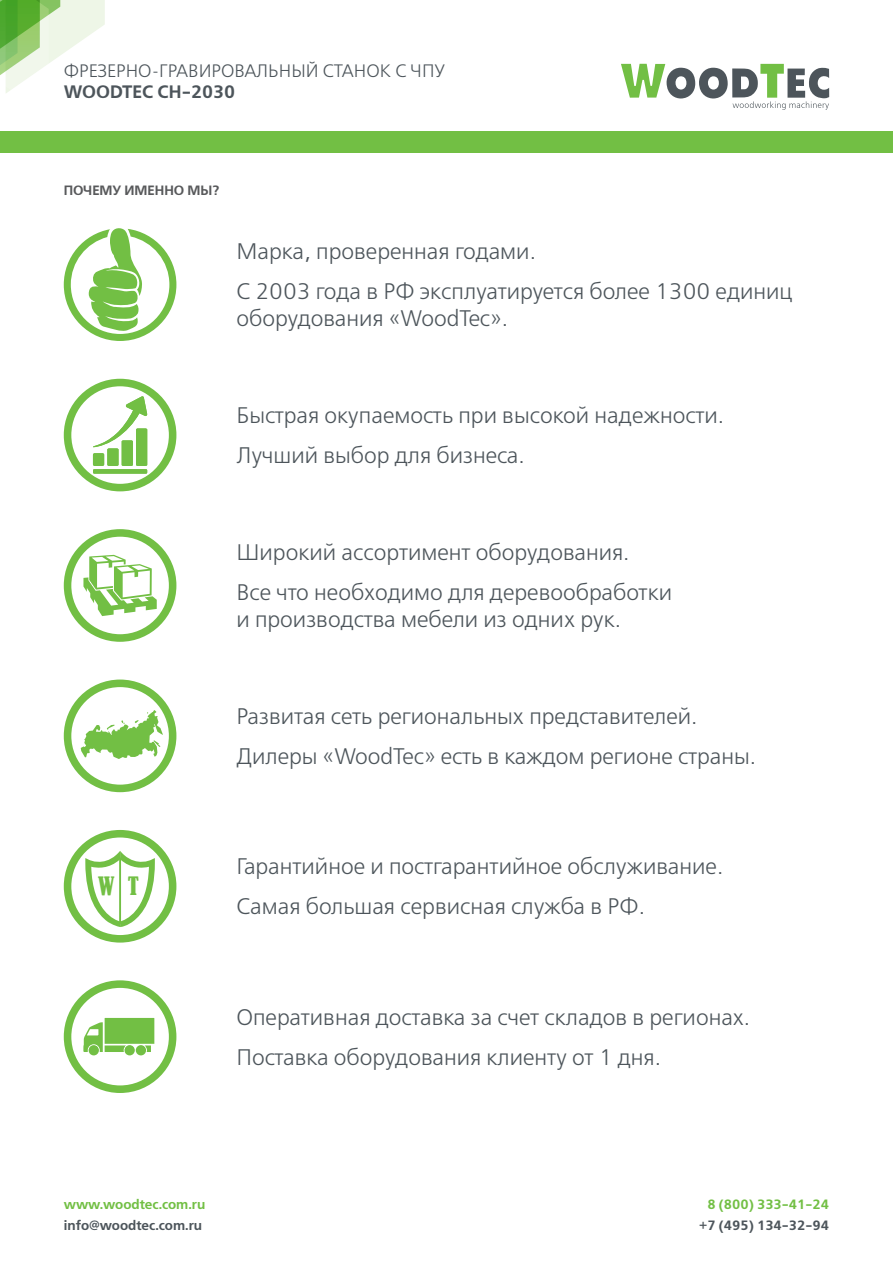
<style>
.page{position:relative;width:893px;height:1263px;background:#fff}
.page>*{position:absolute;margin:0;border:0;box-sizing:border-box;transform-origin:0 0}
.t1{font:condensed 23.7px "Bernard";color:#72bf44}
.t2{font:22.5px/39.8px "Free Set Light C";color:#4d555b}
.t3{font:18px "Free Set Light C";color:#4d555b}
.t4{font:18px "Free Set Demi C";color:#4d555b}
.t5{font:13.5px "Free Set Demi C";color:#4d555b}
.t6{font:13.5px "Free Set Demi C";color:#72bf44}
.t7{font:13.5px "Free Set Demi C";color:#58595b}
</style>
<div class="page">
<svg style="left:0;top:0;width:105px;height:93px"></svg>
<svg style="left:621px;top:64px;width:208px;height:46px"></svg>
<div style="left:0;top:131px;width:893px;height:21px;background:#72bf44"></div>
<svg style="left:64px;top:228px;width:112px;height:113px"></svg>
<div style="left:93px;top:469px;width:54px;height:5px;background:#72bf44"></div>
<svg style="left:93px;top:396px;width:54px;height:70px"></svg>
<div style="left:64px;top:379px;width:112px;height:112px;border:8px solid #72bf44;border-radius:50%"></div>
<svg style="left:81px;top:710px;width:82px;height:49px"></svg>
<div style="left:64px;top:679px;width:112px;height:113px;border:8px solid #72bf44;border-radius:50%"></div>
<svg style="left:83px;top:555px;width:74px;height:61px"></svg>
<div style="left:64px;top:529px;width:112px;height:113px;border:8px solid #72bf44;border-radius:50%"></div>
<svg style="left:85px;top:851px;width:70px;height:76px"></svg>
<hr style="left:119px;top:858px;width:2px;height:66px;background:#72bf44">
<div style="left:64px;top:830px;width:112px;height:112px;border:8px solid #72bf44;border-radius:50%"></div>
<svg style="left:68px;top:984px;width:105px;height:105px"></svg>
<div style="left:64px;top:980px;width:112px;height:113px;border:8px solid #72bf44;border-radius:50%"></div>
<svg style="left:83px;top:1018px;width:71px;height:37px"></svg>
<p class="t3" style="left:64px;top:61px;width:383px">ФРЕЗЕРНО-ГРАВИРОВАЛЬНЫЙ СТАНОК С ЧПУ</p>
<p class="t4" style="left:64px;top:82px;width:173px">WOODTEC CH-2030</p>
<p class="t7" style="left:64px;top:183px;width:157px">ПОЧЕМУ ИМЕННО МЫ?</p>
<p class="t2" style="left:236px;top:233px;width:558px">Марка, проверенная годами.<br>С 2003 года в РФ эксплуатируется более 1300 единиц</p>
<p class="t2" style="left:236px;top:299px;width:273px">оборудования «WoodTec».</p>
<p class="t2" style="left:236px;top:397px;width:489px">Быстрая окупаемость при высокой надежности.<br>Лучший выбор для бизнеса.</p>
<p class="t2" style="left:236px;top:534px;width:437px">Широкий ассортимент оборудования.<br>Все что необходимо для деревообработки</p>
<p class="t2" style="left:236px;top:600px;width:386px">и производства мебели из одних рук.</p>
<p class="t2" style="left:236px;top:697px;width:521px">Развитая сеть региональных представителей.<br>Дилеры «WoodTec» есть в каждом регионе страны.</p>
<p class="t1" style="left:98px;top:872px;width:43px">W T</p>
<p class="t2" style="left:236px;top:848px;width:488px">Гарантийное и постгарантийное обслуживание.<br>Самая большая сервисная служба в РФ.</p>
<p class="t2" style="left:236px;top:998px;width:515px">Оперативная доставка за счет складов в регионах.<br>Поставка оборудования клиенту от 1 дня.</p>
<p class="t6" style="left:64px;top:1197px;width:143px">www.woodtec.com.ru</p>
<p class="t5" style="left:64px;top:1218px;width:140px">info@woodtec.com.ru</p>
<p class="t6" style="left:707px;top:1197px;width:123px">8 (800) 333-41-24</p>
<p class="t5" style="left:699px;top:1217px;width:131px">+7 (495) 134-32-94</p>
</div>
